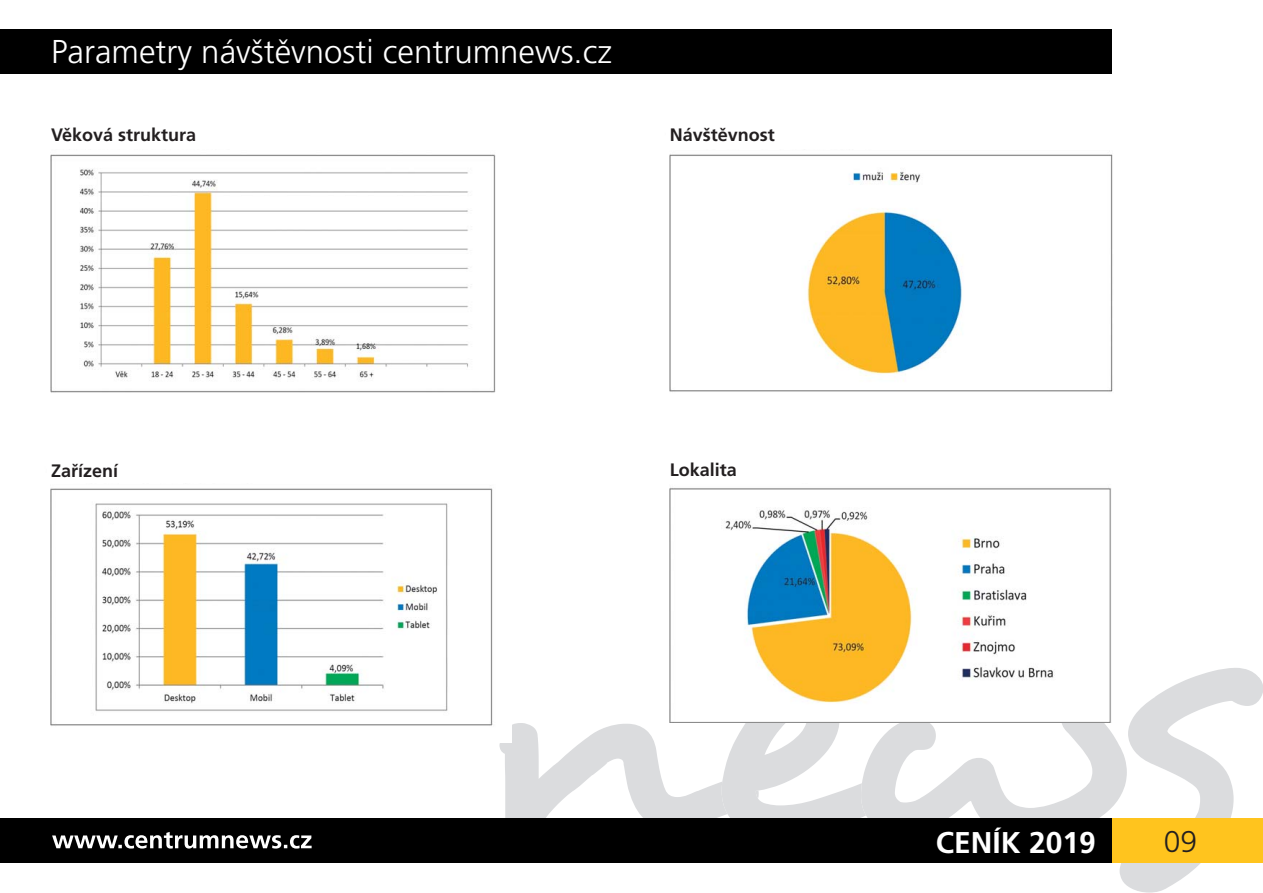
<style>
.page{position:relative;width:1263px;height:893px;background:#fff}
.page>*{position:absolute;margin:0;border:0;box-sizing:border-box;transform-origin:0 0}
.t1{font:300 33px "Frutiger CE";color:#fff}
.t2{font:700 30px "Frutiger CE";color:#fff}
.t3{font:300 30px "Frutiger CE";color:#231f20}
.t4{font:700 18px "Frutiger CE";color:#231f20}
</style>
<div class="page">
<svg style="left:499px;top:668px;width:764px;height:224px"></svg>
<div style="left:1111px;top:818px;width:152px;height:44px;background:#ffc41e"></div>
<div style="left:0;top:818px;width:1111px;height:44px;background:#000"></div>
<svg style="left:52px;top:832px;width:260px;height:16px"></svg>
<div style="left:0;top:29px;width:1111px;height:44px;background:#000"></div>
<img style="left:50px;top:154px;width:446px;height:239px">
<img style="left:669px;top:154px;width:444px;height:238px">
<img style="left:50px;top:488px;width:461px;height:254px">
<img style="left:652px;top:487px;width:459px;height:236px">
<h1 class="t1" style="left:51px;top:35px;width:562px">Parametry návštěvnosti centrumnews.cz</h1>
<p class="t4" style="left:51px;top:126px;width:147px">Věková struktura</p>
<p class="t4" style="left:670px;top:126px;width:107px">Návštěvnost</p>
<p class="t4" style="left:51px;top:462px;width:69px">Zařízení</p>
<p class="t4" style="left:670px;top:461px;width:69px">Lokalita</p>
<h2 class="t2" style="left:936px;top:828px;width:162px">CENÍK 2019</h2>
<h2 class="t3" style="left:1164px;top:827px;width:35px">09</h2>
</div>
